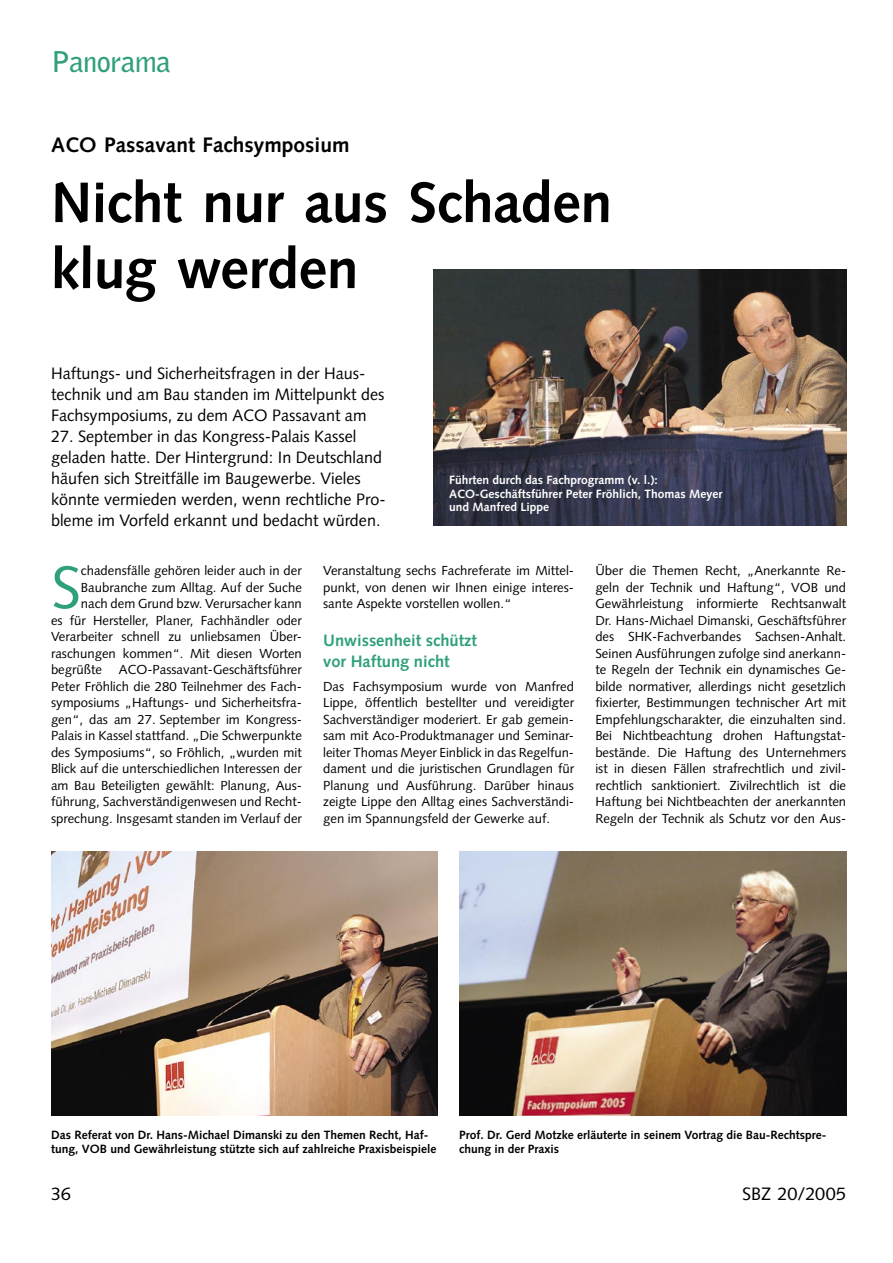
<style>
.page{position:relative;width:893px;height:1263px;background:#fff}
.page>*{position:absolute;margin:0;border:0;box-sizing:border-box;transform-origin:0 0}
.SBZ_04-Initial{font:59.85px "Syntax LT Std";color:#30a07a}
.SBZ_02-Headline{font:700 57px/66px "Syntax LT Std";letter-spacing:-.01em;color:#000}
.SBZ_00-Rubriken{font:700 28.5px "Bell Gothic Std";letter-spacing:-.015em;color:#30a07a}
.SBZ_01-Dachzeile{font:700 21px "Syntax LT Std";color:#000}
.t1{font:18px "Syntax LT Std";letter-spacing:-.01em;color:#000}
.SBZ_03-Vorspann{font:16.5px/21px "Syntax LT Std";color:#000}
.SBZ_07-Zwischenüberschrift{font:700 16.5px/21px "Syntax LT Std";color:#30a07a}
.SBZ_05-Grundtext{font:13.2px/16.5px "Syntax LT Std";color:#000;text-align:justify}
.SBZ_04-Initial-2{font:13.2px/16.5px "Syntax LT Std";color:#000;text-align:justify}
.SBZ_12-Bildunterschrift{font:700 12px/13.5px "Syntax LT Std";color:#000}
.SBZ_12-Bildunterschrift-2{font:700 12px/13.5px "Syntax LT Std";color:#fff}
</style>
<div class="page">
<img style="left:434px;top:269px;width:412px;height:257px">
<img style="left:51px;top:851px;width:387px;height:264px">
<img style="left:459px;top:851px;width:387px;height:264px">
<p class="SBZ_00-Rubriken" style="left:51px;top:45px;width:121px">Panorama</p>
<p class="SBZ_01-Dachzeile" style="left:51px;top:133px;width:300px">ACO Passavant Fachsymposium</p>
<p class="SBZ_02-Headline" style="left:51px;top:170px;width:563px">Nicht nur aus Schaden klug werden</p>
<p class="SBZ_03-Vorspann" style="left:51px;top:362px;width:335px">Haftungs- und Sicherheitsfragen in der Haus&shy;technik und am Bau standen im Mittelpunkt des<br>Fachsymposiums, zu dem ACO Passavant am</p>
<p class="SBZ_03-Vorspann" style="left:51px;top:425px;width:336px">27. September in das Kongress-Palais Kassel geladen hatte. Der Hintergrund: In Deutschland häufen sich Streitfälle im Baugewerbe. Vieles könnte vermieden werden, wenn rechtliche Pro&shy;bleme im Vorfeld erkannt und bedacht würden.</p>
<p class="SBZ_04-Initial" style="left:51px;top:552px;width:31px">S</p>
<p class="SBZ_04-Initial-2" style="left:81px;top:562px;width:222px">chadensfälle gehören leider auch in der</p>
<p class="SBZ_12-Bildunterschrift-2" style="left:449px;top:473px;width:275px">Führten durch das Fachprogramm (v. l.):<br>ACO-Geschäftsführer Peter Fröhlich, Thomas Meyer und Manfred Lippe</p>
<p class="SBZ_05-Grundtext" style="left:595px;top:562px;width:252px">Über die Themen Recht, „Anerkannte Re&shy;geln der Technik und Haftung“, VOB und Gewährleistung informierte Rechtsanwalt Dr. Hans-Michael Dimanski, Geschäftsführer des SHK-Fachverbandes Sachsen-Anhalt.<br>Seinen Ausführungen zufolge sind anerkann&shy;te Regeln der Technik ein dynamisches Ge&shy;bilde normativer, allerdings nicht gesetzlich fixierter, Bestimmungen technischer Art mit Empfehlungscharakter, die einzuhalten sind.<br>Bei Nichtbeachtung drohen Haftungstat&shy;bestände. Die Haftung des Unternehmers ist in diesen Fällen strafrechtlich und zivil&shy;rechtlich sanktioniert. Zivilrechtlich ist die Haftung bei Nichtbeachten der anerkannten Regeln der Technik als Schutz vor den Aus-</p>
<p class="SBZ_04-Initial-2" style="left:323px;top:562px;width:252px">Veranstaltung sechs Fachreferate im Mittel&shy;punkt, von denen wir Ihnen einige interes&shy;sante Aspekte vorstellen wollen.“</p>
<p class="SBZ_07-Zwischenüberschrift" style="left:323px;top:629px;width:155px">Unwissenheit schützt vor Haftung nicht</p>
<p class="SBZ_05-Grundtext" style="left:323px;top:678px;width:252px">Das Fachsymposium wurde von Manfred Lippe, öffentlich bestellter und vereidigter Sachverständiger moderiert. Er gab gemein&shy;sam mit Aco-Produktmanager und Seminar&shy;leiter Thomas Meyer Einblick in das Regelfun&shy;dament und die juristischen Grundlagen für Planung und Ausführung. Darüber hinaus zeigte Lippe den Alltag eines Sachverständi&shy;gen im Spannungsfeld der Gewerke auf.</p>
<p class="SBZ_04-Initial-2" style="left:81px;top:579px;width:222px">Baubranche zum Alltag. Auf der Suche</p>
<p class="SBZ_04-Initial-2" style="left:81px;top:595px;width:222px">nach dem Grund bzw. Verursacher kann</p>
<p class="SBZ_04-Initial-2" style="left:51px;top:612px;width:252px">es für Hersteller, Planer, Fachhändler oder</p>
<p class="SBZ_04-Initial-2" style="left:51px;top:628px;width:252px">Verarbeiter schnell zu unliebsamen Über-</p>
<p class="SBZ_04-Initial-2" style="left:51px;top:645px;width:252px">raschungen kommen“. Mit diesen Worten</p>
<p class="SBZ_04-Initial-2" style="left:51px;top:661px;width:53px">begrüßte</p>
<p class="SBZ_04-Initial-2" style="left:51px;top:661px;width:252px;text-indent:68px">ACO-Passavant-Geschäftsführer Peter Fröhlich die 280 Teilnehmer des Fach&shy;symposiums „Haftungs- und Sicherheitsfra&shy;gen“, das am 27. September im Kongress-Palais in Kassel stattfand. „Die Schwerpunkte des Symposiums“, so Fröhlich, „wurden mit Blick auf die unterschiedlichen Interessen der am Bau Beteiligten gewählt: Planung, Aus&shy;führung, Sachverständigenwesen und Recht&shy;sprechung. Insgesamt standen im Verlauf der</p>
<p class="SBZ_12-Bildunterschrift" style="left:51px;top:1128px;width:387px">Das Referat von Dr. Hans-Michael Dimanski zu den Themen Recht, Haf&shy;tung, VOB und Gewährleistung stützte sich auf zahlreiche Praxisbeispiele</p>
<p class="SBZ_12-Bildunterschrift" style="left:459px;top:1128px;width:369px">Prof. Dr. Gerd Motzke erläuterte in seinem Vortrag die Bau-Rechtspre&shy;chung in der Praxis</p>
<p class="t1" style="left:51px;top:1183px;width:21px">36</p>
<p class="t1" style="left:742px;top:1183px;width:105px">SBZ 20/2005</p>
</div>
